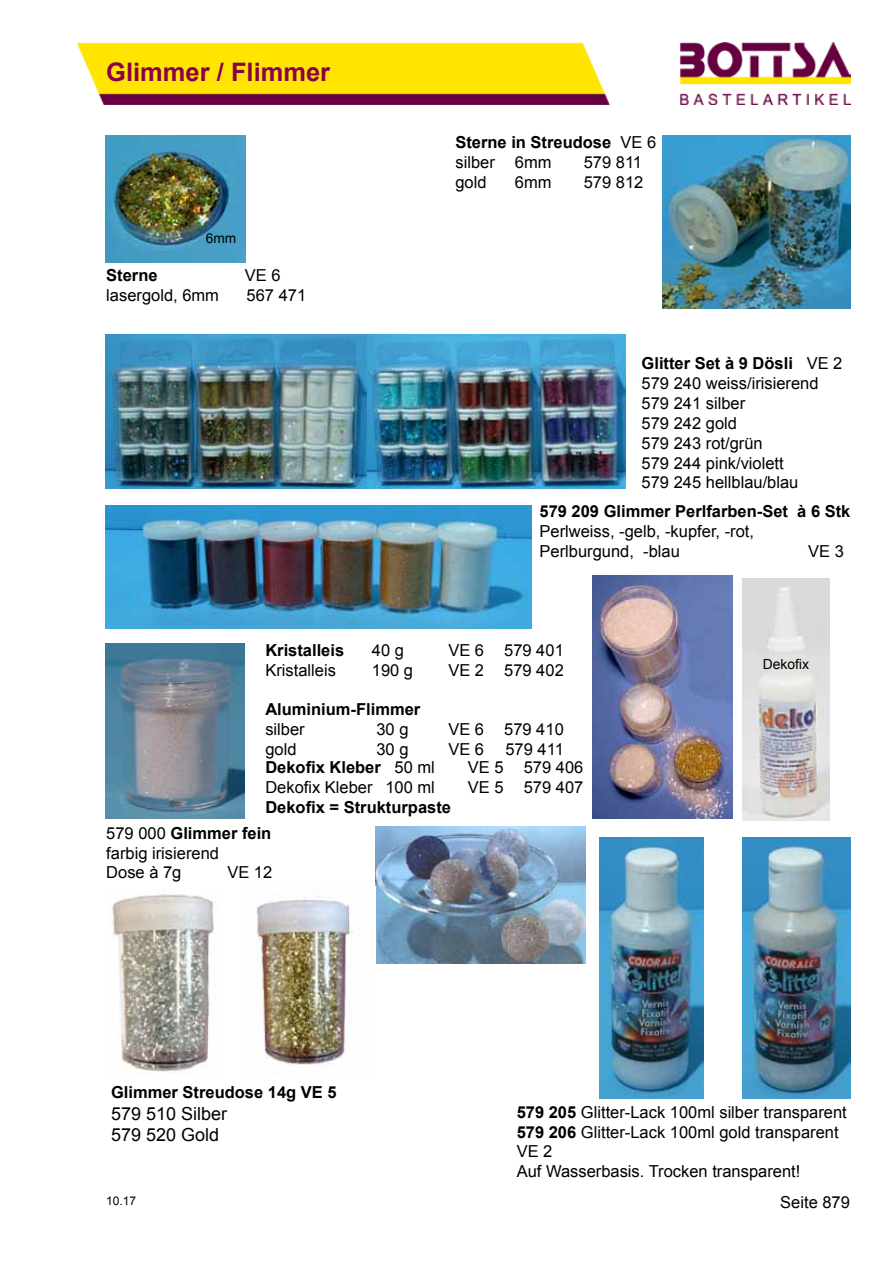
<style>
.page{position:relative;width:893px;height:1263px;background:#fff}
.page>*{position:absolute;margin:0;border:0;box-sizing:border-box;transform-origin:0 0}
.t1{font:700 25.5px "Arial";color:#8c0047}
.t2{font:18px/21.6px "Arial";color:#000}
.t3{font:16.5px/19.8px "Arial";color:#000}
.t4{font:700 16.5px/19.8px "Arial";color:#000}
.t5{font:13.95px "Arial";color:#000}
.t6{font:13.65px "Arial";color:#000}
.t7{font:12px "Arial";color:#000}
.s1{font-weight:400}
.s2{font-weight:700}
</style>
<div class="page">
<img style="left:663px;top:136px;width:187px;height:173px">
<img style="left:78px;top:43px;width:772px;height:61px">
<img style="left:106px;top:643px;width:138px;height:175px">
<img style="left:376px;top:827px;width:210px;height:136px">
<img style="left:592px;top:576px;width:141px;height:242px">
<img style="left:742px;top:579px;width:88px;height:242px">
<img style="left:106px;top:135px;width:140px;height:127px">
<img style="left:106px;top:335px;width:519px;height:153px">
<img style="left:106px;top:505px;width:425px;height:123px">
<img style="left:599px;top:838px;width:105px;height:260px">
<img style="left:742px;top:838px;width:108px;height:260px">
<img style="left:112px;top:894px;width:102px;height:179px">
<img style="left:256px;top:895px;width:98px;height:170px">
<h1 class="t1" style="left:106px;top:55px;width:225px">Glimmer / Flimmer</h1>
<p class="t6" style="left:206px;top:229px;width:32px">6mm</p>
<p class="t4" style="left:106px;top:266px;width:53px">Sterne</p>
<p class="t3" style="left:245px;top:266px;width:37px">VE 6</p>
<p class="t3" style="left:106px;top:286px;width:114px">lasergold, 6mm</p>
<p class="t3" style="left:247px;top:286px;width:61px">567 471</p>
<p class="t4" style="left:455px;top:133px;width:202px">Sterne in Streudose <span class="s1">VE 6 silber 6mm</span></p>
<p class="t3" style="left:584px;top:152px;width:60px">579 811</p>
<p class="t3" style="left:455px;top:172px;width:33px">gold</p>
<p class="t3" style="left:515px;top:172px;width:38px">6mm</p>
<p class="t3" style="left:584px;top:172px;width:61px">579 812</p>
<p class="t3" style="left:642px;top:354px;width:202px"><span class="s2">Glitter Set à 9 Dösli</span> VE 2<br>579 240 weiss/irisierend<br>579 241 silber<br>579 242 gold<br>579 243 rot/grün<br>579 244 pink/violett<br>579 245 hellblau/blau</p>
<p class="t4" style="left:539px;top:502px;width:312px">579 209 Glimmer Perlfarben-Set à 6 Stk</p>
<p class="t3" style="left:539px;top:521px;width:216px">Perlweiss, -gelb, -kupfer, -rot,<br>Perlburgund, -blau</p>
<p class="t3" style="left:808px;top:541px;width:37px">VE 3</p>
<p class="t4" style="left:265px;top:641px;width:80px">Kristalleis</p>
<p class="t3" style="left:372px;top:640px;width:34px">40 g</p>
<p class="t3" style="left:448px;top:640px;width:117px">VE 6 579 401</p>
<p class="t3" style="left:265px;top:660px;width:72px">Kristalleis</p>
<p class="t3" style="left:372px;top:660px;width:43px">190 g</p>
<p class="t3" style="left:448px;top:660px;width:117px">VE 2 579 402</p>
<p class="t4" style="left:265px;top:700px;width:156px">Aluminium-Flimmer</p>
<p class="t3" style="left:265px;top:720px;width:41px">silber</p>
<p class="t3" style="left:376px;top:720px;width:34px">30 g</p>
<p class="t3" style="left:448px;top:720px;width:117px">VE 6 579 410</p>
<p class="t3" style="left:265px;top:739px;width:33px">gold</p>
<p class="t3" style="left:376px;top:739px;width:34px">30 g</p>
<p class="t3" style="left:448px;top:739px;width:37px">VE 6</p>
<p class="t3" style="left:505px;top:739px;width:60px">579 411</p>
<p class="t4" style="left:265px;top:758px;width:171px">Dekofix Kleber <span class="s1">50 ml</span></p>
<p class="t3" style="left:468px;top:758px;width:117px">VE 5 579 406</p>
<p class="t3" style="left:265px;top:778px;width:171px">Dekofix Kleber 100 ml</p>
<p class="t3" style="left:468px;top:778px;width:117px">VE 5 579 407</p>
<p class="t4" style="left:265px;top:798px;width:187px">Dekofix = Strukturpaste</p>
<p class="t3" style="left:106px;top:823px;width:167px">579 000 <span class="s2">Glimmer fein </span>farbig irisierend<br>Dose à 7g</p>
<p class="t3" style="left:227px;top:863px;width:46px">VE 12</p>
<p class="t5" style="left:763px;top:655px;width:48px">Dekofix</p>
<p class="t4" style="left:111px;top:1083px;width:227px">Glimmer Streudose 14g VE 5</p>
<p class="t2" style="left:111px;top:1103px;width:118px">579 510 Silber<br>579 520 Gold</p>
<p class="t7" style="left:106px;top:1193px;width:32px">10.17</p>
<p class="t3" style="left:517px;top:1102px;width:332px"><span class="s2">579 205</span> Glitter-Lack 100ml silber transparent <span class="s2">579 206</span> Glitter-Lack 100ml gold transparent VE 2<br>Auf Wasserbasis. Trocken transparent!</p>
<p class="t3" style="left:780px;top:1193px;width:71px">Seite 879</p>
</div>
